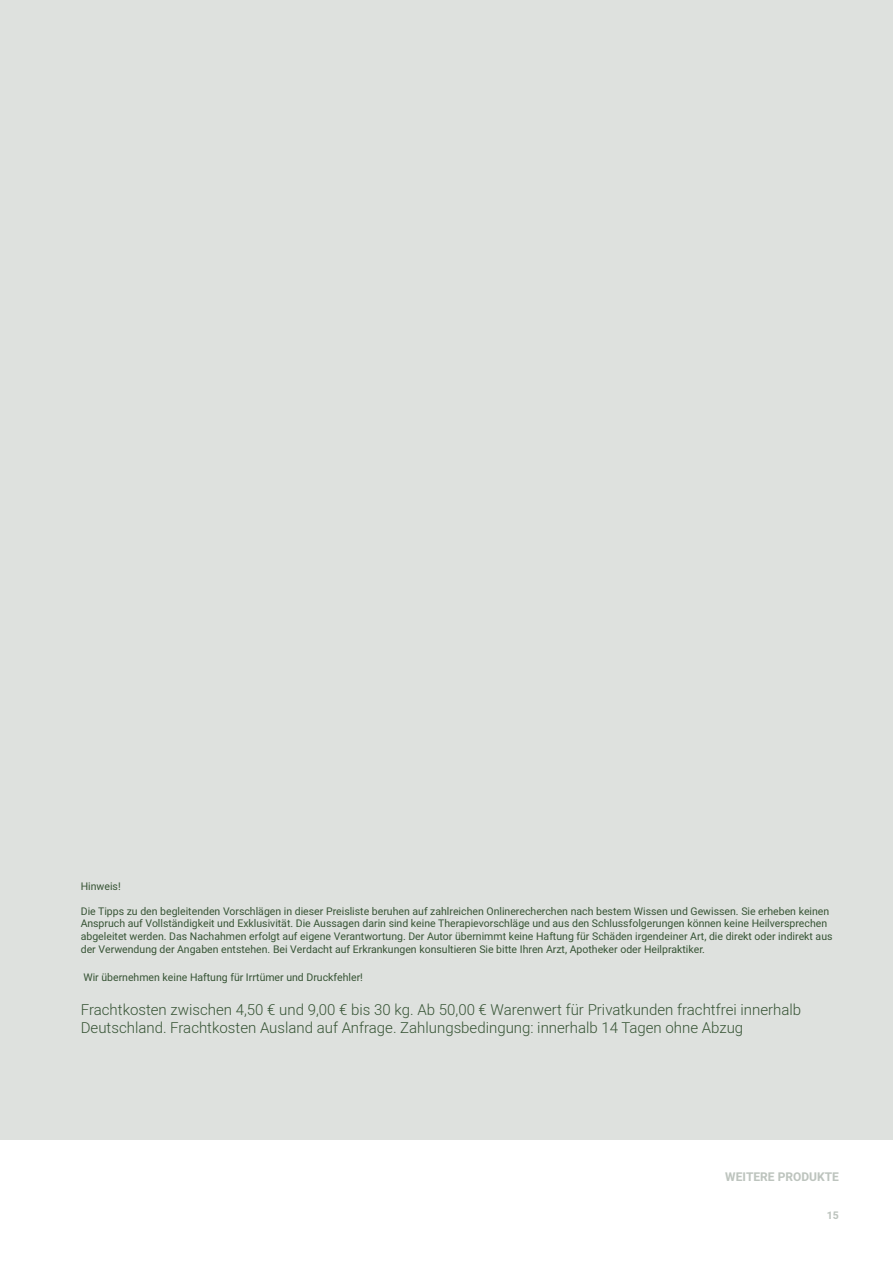
<style>
.page{position:relative;width:893px;height:1263px;background:#dee1de}
.page>*{position:absolute;margin:0;border:0;box-sizing:border-box;transform-origin:0 0}
.t1{font:300 15px/18px "Heebo";color:#375435}
.t2{font:700 12px "Heebo";color:#bdc4be}
.t3{font:10.5px/12.6px "Heebo";color:#375435}
.t4{font:700 10.5px "Heebo";color:#bdc4be}
</style>
<div class="page">
<div style="left:0;top:1140px;width:893px;height:123px;background:#fff"></div>
<p class="t3" style="left:81px;top:879px;width:41px">Hinweis!</p>
<p class="t3" style="left:81px;top:905px;width:753px">Die Tipps zu den begleitenden Vorschlägen in dieser Preisliste beruhen auf zahlreichen Onlinerecherchen nach bestem Wissen und Gewissen. Sie erheben keinen Anspruch auf Vollständigkeit und Exklusivität. Die Aussagen darin sind keine Therapievorschläge und aus den Schlussfolgerungen können keine Heilversprechen abgeleitet werden. Das Nachahmen erfolgt auf eigene Verantwortung. Der Autor übernimmt keine Haftung für Schäden irgendeiner Art, die direkt oder indirekt aus der Verwendung der Angaben entstehen. Bei Verdacht auf Erkrankungen konsultieren Sie bitte Ihren Arzt, Apotheker oder Heilpraktiker.</p>
<p class="t3" style="left:83px;top:970px;width:281px">Wir übernehmen keine Haftung für Irrtümer und Druckfehler!</p>
<h1 class="t1" style="left:81px;top:1000px;width:722px">Frachtkosten zwischen 4,50 € und 9,00 € bis 30 kg. Ab 50,00 € Warenwert für Privatkunden frachtfrei innerhalb<br>Deutschland. Frachtkosten Ausland auf Anfrage. Zahlungsbedingung: innerhalb 14 Tagen ohne Abzug</h1>
<p class="t2" style="left:725px;top:1168px;width:115px">WEITERE PRODUKTE</p>
<p class="t4" style="left:827px;top:1208px;width:14px">15</p>
</div>
